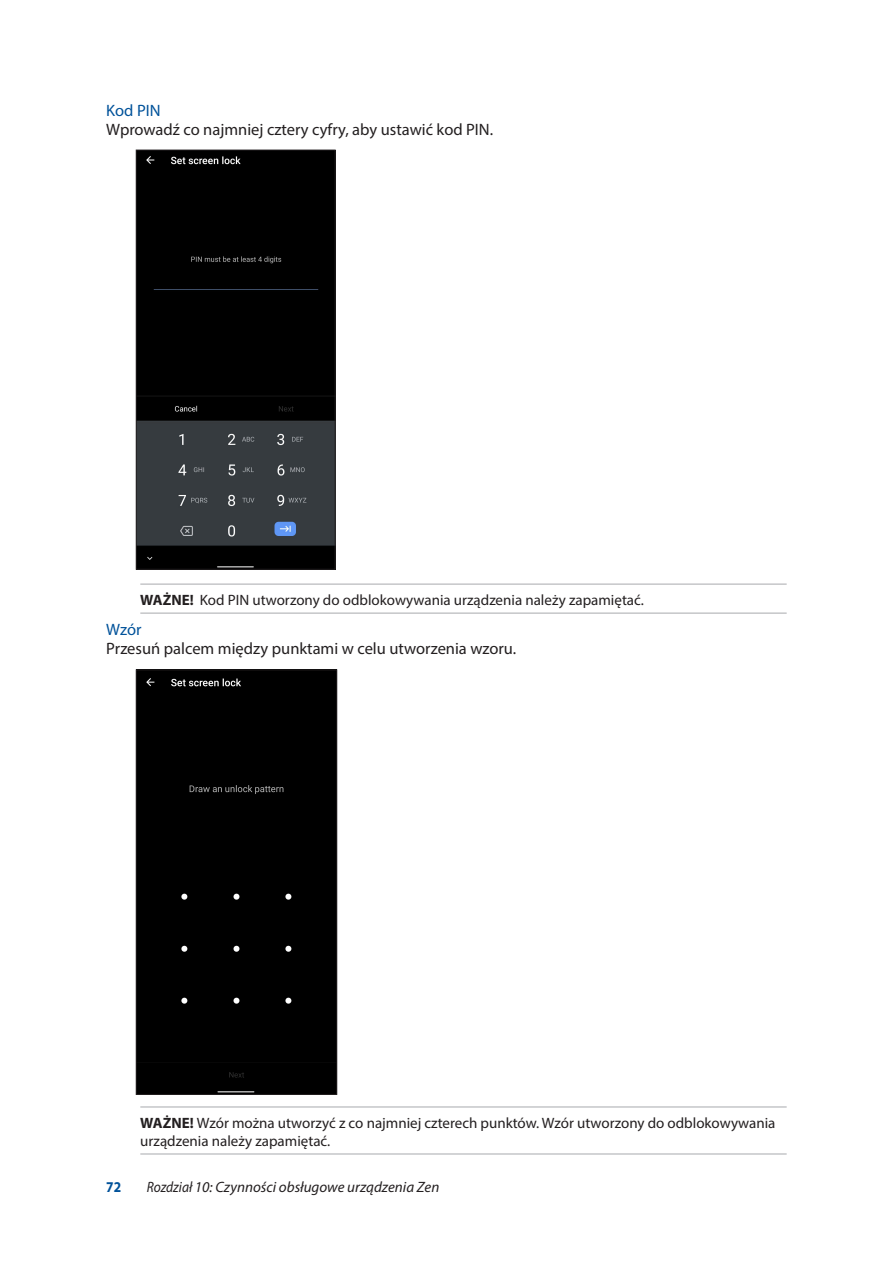
<style>
.page{position:relative;width:893px;height:1263px;background:#fff}
.page>*{position:absolute;margin:0;border:0;box-sizing:border-box;transform-origin:0 0}
.t1{font:16.5px "Myriad Pro";color:#231f20}
.t2{font:16.5px "Myriad Pro";color:#01529a}
.t3{font:15px/18px "Myriad Pro";color:#231f20}
.t4{font:italic 15px "Myriad Pro";color:#231f20;scale:.9 1}
.t5{font:700 15px "Myriad Pro";color:#01529a;scale:.9 1}
.s1{font-weight:700}
</style>
<div class="page">
<hr style="left:140px;top:584px;width:647px;height:1px;background:#a8a9ad">
<hr style="left:140px;top:613px;width:647px;height:1px;background:#a8a9ad">
<hr style="left:140px;top:1106px;width:647px;height:1px;background:#a8a9ad">
<hr style="left:140px;top:1153px;width:647px;height:1px;background:#a8a9ad">
<img style="left:138px;top:152px;width:195px;height:415px">
<div style="left:136px;top:150px;width:199px;height:419px;border:1px solid #231f20"></div>
<div style="left:138px;top:672px;width:197px;height:420px;background:#000"></div>
<div style="left:136px;top:670px;width:201px;height:424px;border:1px solid #231f20"></div>
<p class="t2" style="left:106px;top:100px;width:56px">Kod PIN</p>
<p class="t1" style="left:106px;top:120px;width:388px">Wprowadź co najmniej cztery cyfry, aby ustawić kod PIN.</p>
<p class="t3" style="left:140px;top:591px;width:505px"><span class="s1">WAŻNE!</span> Kod PIN utworzony do odblokowywania urządzenia należy zapamiętać.</p>
<p class="t2" style="left:106px;top:619px;width:37px">Wzór</p>
<p class="t1" style="left:106px;top:639px;width:412px">Przesuń palcem między punktami w celu utworzenia wzoru.</p>
<p class="t3" style="left:140px;top:1113px;width:637px"><span class="s1">WAŻNE!</span> Wzór można utworzyć z co najmniej czterech punktów. Wzór utworzony do odblokowywania urządzenia należy zapamiętać.</p>
<p class="t5" style="left:106px;top:1177px;width:18px">72</p>
<p class="t4" style="left:147px;top:1178px;width:327px">Rozdział 10: Czynności obsługowe urządzenia Zen</p>
</div>
